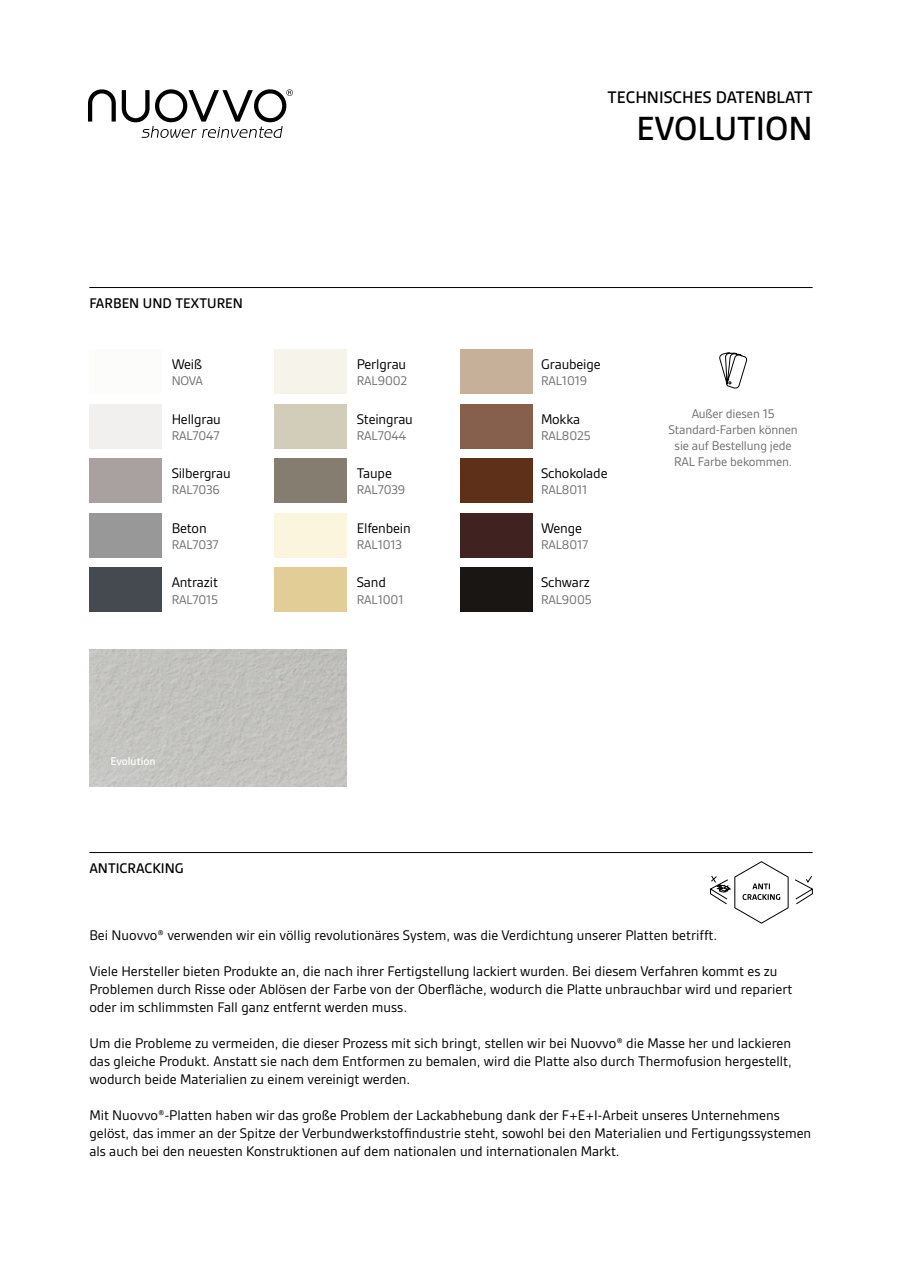
<style>
.page{position:relative;width:902px;height:1272px;background:#fff}
.page>*{position:absolute;margin:0;border:0;box-sizing:border-box;transform-origin:0 0}
.t1{font:500 36px "Gesta";color:#000}
.t2{font:500 18px "Gesta";color:#000}
.t3{font:15px/18px "Gesta";color:#000}
.t4{font:500 15px "Gesta";color:#000}
.t5{font:13.5px/16.2px "Gesta";letter-spacing:-.01em;color:#706f6f;text-align:center}
.t6{font:500 12px "Gesta";color:#fff}
</style>
<div class="page">
<svg style="left:88px;top:89px;width:205px;height:49px"></svg>
<hr style="left:89px;top:852px;width:723px;height:1px;background:#000">
<hr style="left:89px;top:287px;width:723px;height:1px;background:#000">
<svg style="left:719px;top:352px;width:28px;height:37px"></svg>
<div style="left:89px;top:458px;width:73px;height:45px;background:#a9a19f"></div>
<div style="left:274px;top:567px;width:73px;height:45px;background:#e3cd97"></div>
<div style="left:274px;top:513px;width:73px;height:44px;background:#fcf5dd"></div>
<div style="left:89px;top:349px;width:73px;height:45px;background:#fcfcfa"></div>
<div style="left:89px;top:567px;width:73px;height:45px;background:#454a50"></div>
<div style="left:460px;top:349px;width:73px;height:45px;background:#c6b09a"></div>
<div style="left:89px;top:404px;width:73px;height:44px;background:#f2f0ee"></div>
<div style="left:274px;top:404px;width:73px;height:44px;background:#d1cdb9"></div>
<div style="left:460px;top:567px;width:73px;height:45px;background:#191613"></div>
<div style="left:460px;top:458px;width:73px;height:45px;background:#5e301a"></div>
<div style="left:460px;top:513px;width:73px;height:44px;background:#402320"></div>
<div style="left:274px;top:458px;width:73px;height:45px;background:#857d6f"></div>
<div style="left:89px;top:513px;width:73px;height:44px;background:#989899"></div>
<div style="left:460px;top:404px;width:73px;height:44px;background:#875f4d"></div>
<div style="left:274px;top:349px;width:73px;height:45px;background:#f6f4ea"></div>
<svg style="left:709px;top:861px;width:79px;height:62px"></svg>
<svg style="left:795px;top:876px;width:18px;height:28px"></svg>
<img style="left:89px;top:649px;width:258px;height:137px">
<p class="t2" style="left:607px;top:87px;width:207px">TECHNISCHES DATENBLATT</p>
<p class="t4" style="left:89px;top:295px;width:155px">FARBEN UND TEXTUREN</p>
<p class="t3" style="left:172px;top:355px;width:32px">Weiß</p>
<p class="t5" style="left:172px;top:373px;width:33px">NOVA</p>
<p class="t3" style="left:172px;top:410px;width:51px">Hellgrau</p>
<p class="t5" style="left:172px;top:427px;width:49px">RAL7047</p>
<p class="t3" style="left:172px;top:464px;width:61px">Silbergrau</p>
<p class="t5" style="left:172px;top:482px;width:50px">RAL7036</p>
<p class="t3" style="left:172px;top:519px;width:36px">Beton</p>
<p class="t5" style="left:172px;top:536px;width:48px">RAL7037</p>
<p class="t3" style="left:172px;top:573px;width:48px">Antrazit</p>
<p class="t5" style="left:172px;top:591px;width:48px">RAL7015</p>
<p class="t6" style="left:111px;top:754px;width:46px">Evolution</p>
<p class="t4" style="left:89px;top:859px;width:96px">ANTICRACKING</p>
<p class="t3" style="left:357px;top:355px;width:51px">Perlgrau</p>
<p class="t5" style="left:357px;top:373px;width:52px">RAL9002</p>
<p class="t3" style="left:357px;top:410px;width:58px">Steingrau</p>
<p class="t5" style="left:357px;top:427px;width:51px">RAL7044</p>
<p class="t3" style="left:357px;top:464px;width:37px">Taupe</p>
<p class="t5" style="left:357px;top:482px;width:50px">RAL7039</p>
<p class="t3" style="left:357px;top:519px;width:55px">Elfenbein</p>
<p class="t5" style="left:357px;top:536px;width:47px">RAL1013</p>
<p class="t3" style="left:357px;top:573px;width:31px">Sand</p>
<p class="t5" style="left:357px;top:591px;width:48px">RAL1001</p>
<h1 class="t1" style="left:636px;top:108px;width:178px">EVOLUTION</h1>
<p class="t3" style="left:541px;top:355px;width:61px">Graubeige</p>
<p class="t5" style="left:541px;top:373px;width:48px">RAL1019</p>
<p class="t3" style="left:541px;top:410px;width:41px">Mokka</p>
<p class="t5" style="left:541px;top:427px;width:51px">RAL8025</p>
<p class="t3" style="left:541px;top:464px;width:68px">Schokolade</p>
<p class="t5" style="left:541px;top:482px;width:48px">RAL8011</p>
<p class="t3" style="left:541px;top:519px;width:42px">Wenge</p>
<p class="t5" style="left:541px;top:536px;width:49px">RAL8017</p>
<p class="t3" style="left:541px;top:573px;width:50px">Schwarz</p>
<p class="t5" style="left:541px;top:591px;width:52px">RAL9005</p>
<p class="t5" style="left:668px;top:405px;width:131px">Außer diesen 15<br>Standard-Farben können sie auf Bestellung jede<br>RAL Farbe bekommen.</p>
<p class="t3" style="left:89px;top:926px;width:629px">Bei Nuovvo® verwenden wir ein völlig revolutionäres System, was die Verdichtung unserer Platten betrifft.</p>
<p class="t3" style="left:89px;top:962px;width:704px">Viele Hersteller bieten Produkte an, die nach ihrer Fertigstellung lackiert wurden. Bei diesem Verfahren kommt es zu<br>Problemen durch Risse oder Ablösen der Farbe von der Oberfläche, wodurch die Platte unbrauchbar wird und repariert oder im schlimmsten Fall ganz entfernt werden muss.</p>
<p class="t3" style="left:89px;top:1034px;width:704px;text-align:justify">Um die Probleme zu vermeiden, die dieser Prozess mit sich bringt, stellen wir bei Nuovvo® die Masse her und lackieren das gleiche Produkt. Anstatt sie nach dem Entformen zu bemalen, wird die Platte also durch Thermofusion hergestellt, wodurch beide Materialien zu einem vereinigt werden.</p>
<p class="t3" style="left:89px;top:1106px;width:723px">Mit Nuovvo®-Platten haben wir das große Problem der Lackabhebung dank der F+E+I-Arbeit unseres Unternehmens gelöst, das immer an der Spitze der Verbundwerkstoffindustrie steht, sowohl bei den Materialien und Fertigungssystemen als auch bei den neuesten Konstruktionen auf dem nationalen und internationalen Markt.</p>
</div>
